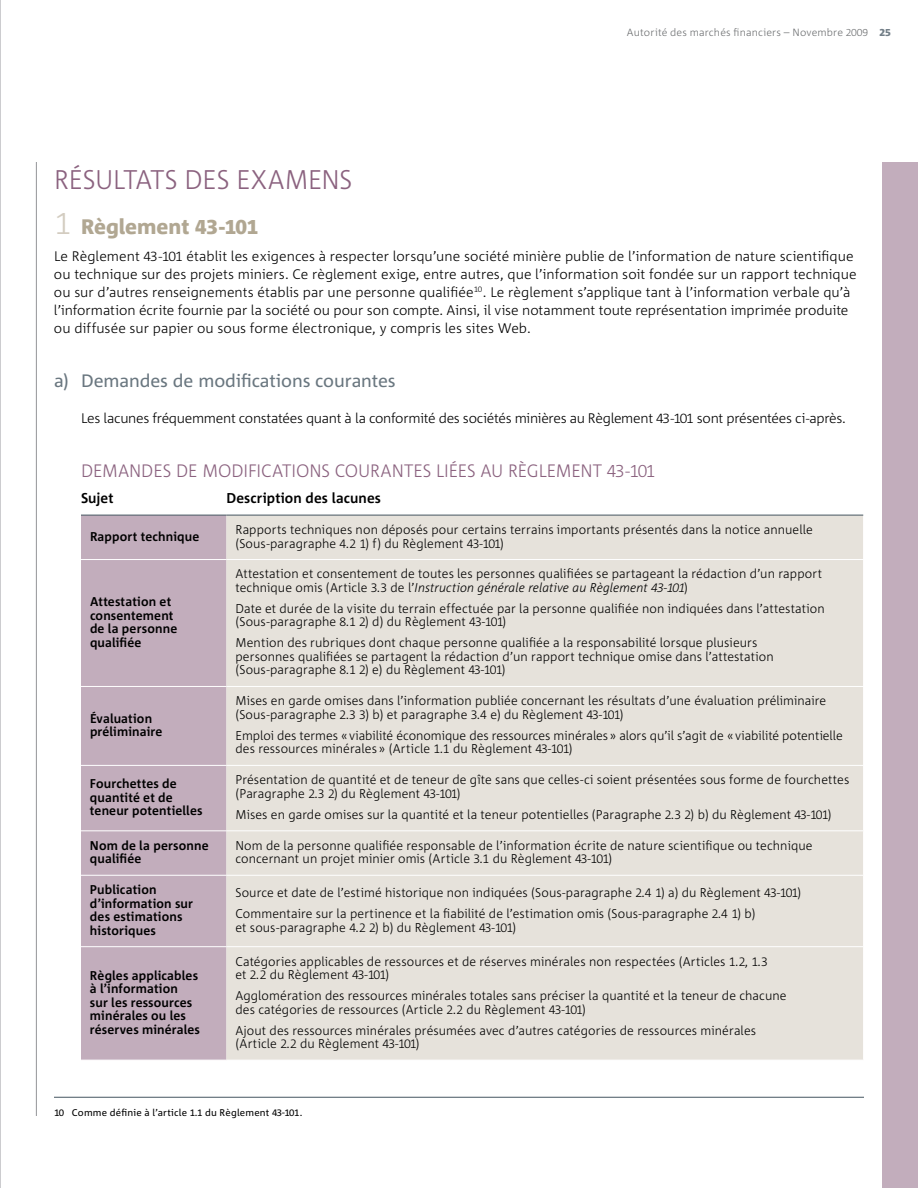
<style>
.page{position:relative;width:918px;height:1188px;background:#fff}
.page>*{position:absolute;margin:0;border:0;box-sizing:border-box;transform-origin:0 0}
.t1{font:300 27px "Corpid";letter-spacing:-.005em;color:#8b627f}
.t2{font:800 21px "Corpid";color:#b1a792}
.t3{font:300 18px "Corpid";letter-spacing:-.005em;color:#8b627f}
.t4{font:18px "Corpid";letter-spacing:-.005em;color:#6a7780}
.t5{font:700 14.25px "Corpid";letter-spacing:.01em;color:#000}
.t6{font:300 13.8px/18px "Corpid";color:#000}
.t7{font:300 13.8px "Corpid";letter-spacing:-.02em;color:#000}
.t8{font:300 12.75px/13.5px "Corpid";letter-spacing:.01em;color:#000}
.t9{font:700 12.75px/13.5px "Corpid";letter-spacing:.01em;color:#000}
.t10{font:300 10.5px "Corpid";letter-spacing:.015em;color:#6d6f71}
.t11{font:9.75px "Corpid";letter-spacing:.02em;color:#000}
.s1{font-family:"Corpid Caps"}
.s2{font-family:"Corpid Caps";font-weight:800;color:#737f88}
.s3{font-family:"Corpid Caps";font-weight:300;font-size:31.5px;color:#d3ccc0}
.s4{font-style:italic}
.s5{font-family:"Corpid Caps";font-style:italic}
</style>
<div class="page">
<hr style="left:36px;top:162px;width:1px;height:954px;background:#939598">
<div style="left:882px;top:162px;width:36px;height:1026px;background:#c2adbc"></div>
<svg style="left:81px;top:514px;width:782px;height:1px"></svg>
<div style="left:81px;top:516px;width:145px;height:544px;background:#c2adbc"></div>
<div style="left:226px;top:516px;width:637px;height:544px;background:#e6e2db"></div>
<hr style="left:81px;top:559px;width:145px;height:1px;background:#fff">
<hr style="left:226px;top:559px;width:638px;height:1px;background:#fff">
<hr style="left:81px;top:686px;width:145px;height:1px;background:#fff">
<hr style="left:226px;top:686px;width:638px;height:1px;background:#fff">
<hr style="left:81px;top:765px;width:145px;height:1px;background:#fff">
<hr style="left:226px;top:765px;width:638px;height:1px;background:#fff">
<hr style="left:81px;top:830px;width:145px;height:1px;background:#fff">
<hr style="left:226px;top:830px;width:638px;height:1px;background:#fff">
<hr style="left:81px;top:875px;width:145px;height:1px;background:#fff">
<hr style="left:226px;top:875px;width:638px;height:1px;background:#fff">
<hr style="left:81px;top:946px;width:145px;height:1px;background:#fff">
<hr style="left:226px;top:946px;width:638px;height:1px;background:#fff">
<hr style="left:81px;top:515px;width:145px;height:1px;background:#455560">
<hr style="left:226px;top:515px;width:637px;height:1px;background:#455560">
<hr style="left:54px;top:1097px;width:810px;height:1px;background:#455560">
<hr style="left:0;top:0;width:1px;height:1188px;background:#bcbdc0">
<p class="t10" style="left:627px;top:27px;width:265px">Autorité des marchés financiers – Novembre <span class="s1">2009</span> <span class="s2">25</span></p>
<h1 class="t1" style="left:54px;top:165px;width:84px">Résultats</h1>
<h1 class="t1" style="left:185px;top:165px;width:152px">des exam ens</h1>
<h2 class="t2" style="left:54px;top:215px;width:206px"><span class="s3">1</span> Règlement <span class="s1">43</span>‑<span class="s1">101</span></h2>
<p class="t6" style="left:54px;top:247px;width:804px">Le Règlement <span class="s1">43</span>‑<span class="s1">101</span> établit les exigences à respecter lorsqu’une société minière publie de l’information de nature scientifique ou technique sur des projets miniers. Ce règlement exige, entre autres, que l’information soit fondée sur un rapport technique ou sur d’autres renseignements établis par une personne qualifiée<sup>10</sup>. Le règlement s’applique tant à l’information verbale qu’à l’information écrite fournie par la société ou pour son compte. Ainsi, il vise notamment toute représentation imprimée produite ou diffusée sur papier ou sous forme électronique, y compris les sites Web.</p>
<h3 class="t4" style="left:54px;top:371px;width:343px">a) Demandes de modifications courantes</h3>
<p class="t7" style="left:81px;top:411px;width:767px">Les lacunes fréquemment constatées quant à la conformité des sociétés minières au Règlement <span class="s1">43</span>‑<span class="s1">101</span> sont présentées ci-après.</p>
<h3 class="t3" style="left:81px;top:461px;width:35px">Demand</h3>
<h3 class="t3" style="left:153px;top:461px;width:112px">es de modi ficati</h3>
<h3 class="t3" style="left:296px;top:461px;width:86px">ons courant</h3>
<h3 class="t3" style="left:413px;top:461px;width:244px">es liées au Règlem ent <span class="s1">43</span>‑<span class="s1">101</span></h3>
<p class="t5" style="left:81px;top:490px;width:34px">Sujet</p>
<p class="t5" style="left:226px;top:490px;width:156px">Description des lacunes</p>
<p class="t9" style="left:90px;top:530px;width:111px">Rapport technique</p>
<p class="t8" style="left:235px;top:523px;width:579px">Rapports techniques non déposés pour certains terrains importants présentés dans la notice annuelle (Sous-paragraphe <span class="s1">4</span>.<span class="s1">2 1</span>) f) du Règlement <span class="s1">43</span>‑<span class="s1">101</span>)</p>
<p class="t9" style="left:90px;top:595px;width:89px">Attestation et consentement de la personne qualifiée</p>
<p class="t9" style="left:90px;top:712px;width:74px">Évaluation préliminaire</p>
<p class="t8" style="left:236px;top:567px;width:588px">Attestation et consentement de toutes les personnes qualifiées se partageant la rédaction d’un rapport technique omis (Article <span class="s1">3</span>.<span class="s1">3</span> de l’<span class="s4">Instruction générale relative au Règlement</span> <span class="s5">43</span><span class="s4">‑</span><span class="s5">101</span>)</p>
<p class="t8" style="left:236px;top:602px;width:591px">Date et durée de la visite du terrain effectuée par la personne qualifiée non indiquées dans l’attestation (Sous-paragraphe <span class="s1">8</span>.<span class="s1">1 2</span>) d) du Règlement <span class="s1">43</span>‑<span class="s1">101</span>)</p>
<p class="t8" style="left:236px;top:636px;width:540px">Mention des rubriques dont chaque personne qualifiée a la responsabilité lorsque plusieurs personnes qualifiées se partagent la rédaction d’un rapport technique omise dans l’attestation (Sous-paragraphe <span class="s1">8</span>.<span class="s1">1 2</span>) e) du Règlement <span class="s1">43</span>‑<span class="s1">101</span>)</p>
<p class="t8" style="left:235px;top:694px;width:592px">Mises en garde omises dans l’information publiée concernant les résultats d’une évaluation préliminaire (Sous-paragraphe <span class="s1">2</span>.<span class="s1">3 3</span>) b) et paragraphe <span class="s1">3</span>.<span class="s1">4</span> e) du Règlement <span class="s1">43</span>‑<span class="s1">101</span>)</p>
<p class="t8" style="left:235px;top:729px;width:609px">E mploi des termes «viabilité économique des ressources minérales» alors qu’il s’agit de «viabilité potentielle des ressources minérales» (Article <span class="s1">1</span>.<span class="s1">1</span> du Règlement <span class="s1">43</span>‑<span class="s1">101</span>)</p>
<p class="t9" style="left:90px;top:777px;width:114px">Fourchettes de quantité et de teneur potentielles</p>
<p class="t8" style="left:235px;top:773px;width:615px">Présentation de quantité et de teneur de gîte sans que celles-ci soient présentées sous forme de fourchettes (Paragraphe <span class="s1">2</span>.<span class="s1">3 2</span>) du Règlement <span class="s1">43</span>‑<span class="s1">101</span>)</p>
<p class="t8" style="left:235px;top:808px;width:598px">Mises en garde omises sur la quantité et la teneur potentielles (Paragraphe <span class="s1">2</span>.<span class="s1">3 2</span>) b) du Règlement <span class="s1">43</span>‑<span class="s1">101</span>)</p>
<p class="t9" style="left:90px;top:839px;width:120px">Nom de la personne qualifiée</p>
<p class="t8" style="left:235px;top:839px;width:579px">Nom de la personne qualifiée responsable de l’information écrite de nature scientifique ou technique concernant un projet minier omis (Article <span class="s1">3</span>.<span class="s1">1</span> du Règlement <span class="s1">43</span>‑<span class="s1">101</span>)</p>
<p class="t9" style="left:90px;top:883px;width:105px">Publication d’information sur des estimations historiques</p>
<p class="t8" style="left:235px;top:882px;width:567px;line-height:21px">Source et date de l’estimé historique non indiquées (Sous-paragraphe <span class="s1">2</span>.<span class="s1">4 1</span>) a) du Règlement <span class="s1">43</span>‑<span class="s1">101</span>)<br>Commentaire sur la pertinence et la fiabilité de l’estimation omis (Sous-paragraphe <span class="s1">2</span>.<span class="s1">4 1</span>) b)</p>
<p class="t8" style="left:235px;top:921px;width:282px">et sous-paragraphe <span class="s1">4</span>.<span class="s1">2 2</span>) b) du Règlement <span class="s1">43</span>‑<span class="s1">101</span>)</p>
<p class="t9" style="left:90px;top:969px;width:112px">Règles applicables à l’information<br>sur les ressources minérales ou les réserves minérales</p>
<p class="t8" style="left:235px;top:955px;width:534px">Catégories applicables de ressources et de réserves minérales non respectées (Articles <span class="s1">1</span>.<span class="s1">2</span>, <span class="s1">1</span>.<span class="s1">3 </span>et <span class="s1">2</span>.<span class="s1">2</span> du Règlement <span class="s1">43</span>‑<span class="s1">101</span>)</p>
<p class="t8" style="left:235px;top:989px;width:553px">Agglomération des ressources minérales totales sans préciser la quantité et la teneur de chacune des catégories de ressources (Article <span class="s1">2</span>.<span class="s1">2</span> du Règlement <span class="s1">43</span>‑<span class="s1">101</span>)</p>
<p class="t8" style="left:235px;top:1024px;width:522px">Ajout des ressources minérales présumées avec d’autres catégories de ressources minérales (Article <span class="s1">2</span>.<span class="s1">2</span> du Règlement <span class="s1">43</span>‑<span class="s1">101</span>)</p>
<p class="t11" style="left:54px;top:1107px;width:249px"><span class="s1">10</span> Comme définie à l’article <span class="s1">1.1</span> du Règlement <span class="s1">43‑101</span>.</p>
</div>
